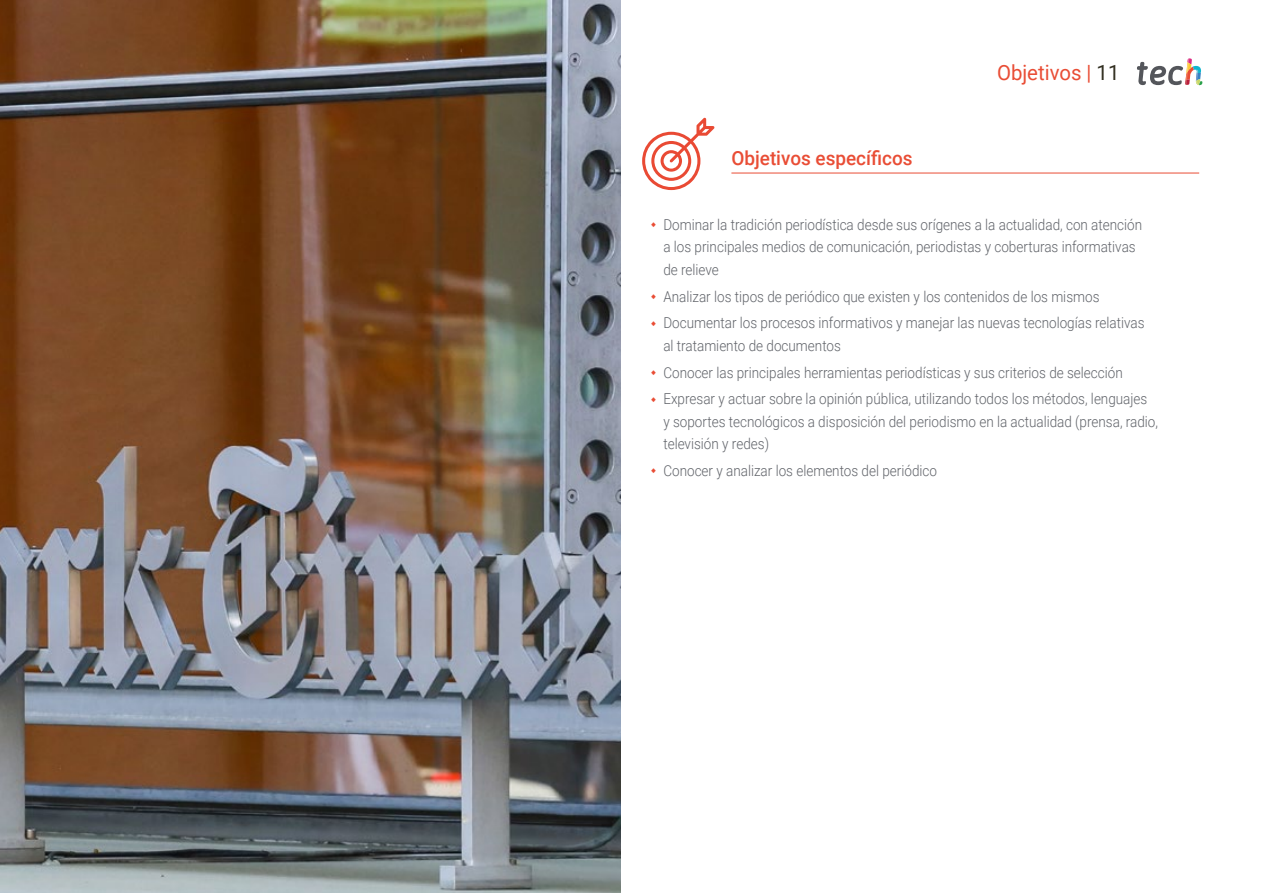
<style>
.page{position:relative;width:1263px;height:893px;background:#fff}
.page>*{position:absolute;margin:0;border:0;box-sizing:border-box;transform-origin:0 0}
.t1{font:21px "Roboto";color:#e94d35}
.t2{font:500 19.5px "Roboto";color:#e94d35}
.t3{font:300 15px/22.5px "Roboto";color:#61646a;scale:.9 1}
.s1{color:#312e20}
</style>
<div class="page">
<hr style="left:731px;top:173px;width:468px;height:1px;background:#e94d35">
<svg style="left:642px;top:118px;width:72px;height:72px"></svg>
<img style="left:0;top:0;width:621px;height:893px">
<svg style="left:1137px;top:58px;width:65px;height:28px"></svg>
<h2 class="t2" style="left:731px;top:144px;width:183px">Objetivos específicos</h2>
<h1 class="t1" style="left:997px;top:57px;width:124px">Objetivos | <span class="s1">11</span></h1>
<p class="t3" style="left:663px;top:213px;width:533px">Dominar la tradición periodística desde sus orígenes a la actualidad, con atención a los principales medios de comunicación, periodistas y coberturas informativas de relieve</p>
<p class="t3" style="left:663px;top:282px;width:536px;line-height:26.7px">Analizar los tipos de periódico que existen y los contenidos de los mismos<br>Documentar los procesos informativos y manejar las nuevas tecnologías relativas</p>
<p class="t3" style="left:663px;top:332px;width:539px;line-height:26.7px">al tratamiento de documentos<br>Conocer las principales herramientas periodísticas y sus criterios de selección<br>Expresar y actuar sobre la opinión pública, utilizando todos los métodos, lenguajes</p>
<p class="t3" style="left:663px;top:410px;width:551px">y soportes tecnológicos a disposición del periodismo en la actualidad (prensa, radio, televisión y redes)</p>
<p class="t3" style="left:663px;top:459px;width:306px">Conocer y analizar los elementos del periódico</p>
</div>
